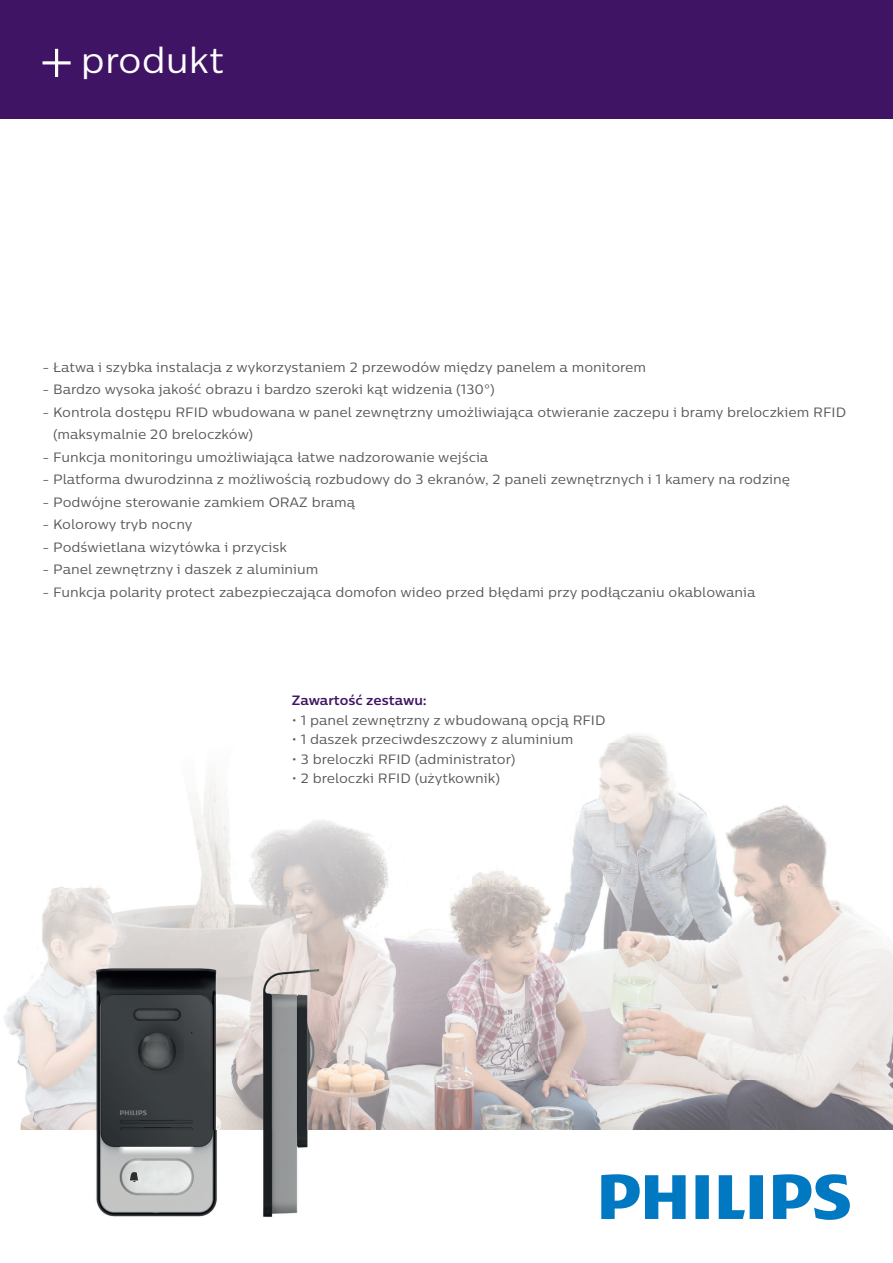
<style>
.page{position:relative;width:893px;height:1263px;background:#fff}
.page>*{position:absolute;margin:0;border:0;box-sizing:border-box;transform-origin:0 0}
.t1{font:36px "Centrale Sans";color:#fff}
.t2{font:13.5px/22.5px "Centrale Sans";color:#57585a}
.t3{font:700 13.5px "Centrale Sans";color:#3f1464}
</style>
<div class="page">
<img style="left:58px;top:734px;width:769px;height:154px">
<img style="left:42px;top:888px;width:116px;height:48px">
<img style="left:158px;top:888px;width:157px;height:27px">
<img style="left:315px;top:888px;width:562px;height:48px">
<img style="left:4px;top:936px;width:39px;height:193px">
<img style="left:375px;top:936px;width:518px;height:193px">
<div style="left:0;top:0;width:893px;height:118px;background:#3f1464"></div>
<svg style="left:43px;top:49px;width:28px;height:28px"></svg>
<svg style="left:601px;top:1174px;width:249px;height:46px"></svg>
<img style="left:43px;top:915px;width:332px;height:303px">
<h1 class="t1" style="left:81px;top:38px;width:144px">produkt</h1>
<p class="t2" style="left:43px;top:355px;width:605px">- Łatwa i szybka instalacja z wykorzystaniem 2 przewodów między panelem a monitorem</p>
<p class="t2" style="left:43px;top:378px;width:454px">- Bardzo wysoka jakość obrazu i bardzo szeroki kąt widzenia (130°)</p>
<p class="t2" style="left:53px;top:400px;width:794px;text-indent:-11px">- Kontrola dostępu RFID wbudowana w panel zewnętrzny umożliwiająca otwieranie zaczepu i bramy breloczkiem RFID (maksymalnie 20 breloczków)</p>
<p class="t2" style="left:43px;top:445px;width:447px">- Funkcja monitoringu umożliwiająca łatwe nadzorowanie wejścia</p>
<p class="t2" style="left:43px;top:468px;width:749px">- Platforma dwurodzinna z możliwością rozbudowy do 3 ekranów, 2 paneli zewnętrznych i 1 kamery na rodzinę</p>
<p class="t2" style="left:43px;top:490px;width:314px">- Podwójne sterowanie zamkiem ORAZ bramą</p>
<p class="t2" style="left:43px;top:513px;width:151px">- Kolorowy tryb nocny</p>
<p class="t2" style="left:43px;top:535px;width:246px">- Podświetlana wizytówka i przycisk</p>
<p class="t2" style="left:43px;top:558px;width:277px">- Panel zewnętrzny i daszek z aluminium</p>
<p class="t2" style="left:43px;top:580px;width:714px">- Funkcja polarity protect zabezpieczająca domofon wideo przed błędami przy podłączaniu okablowania</p>
<p class="t3" style="left:292px;top:692px;width:137px">Zawartość zestawu:</p>
<p class="t2" style="left:292px;top:708px;width:315px">• 1 panel zewnętrzny z wbudowaną opcją RFID</p>
<p class="t2" style="left:292px;top:728px;width:283px">• 1 daszek przeciwdeszczowy z aluminium</p>
<p class="t2" style="left:292px;top:747px;width:225px">• 3 breloczki RFID (administrator)</p>
<p class="t2" style="left:292px;top:767px;width:210px">• 2 breloczki RFID (użytkownik)</p>
</div>
